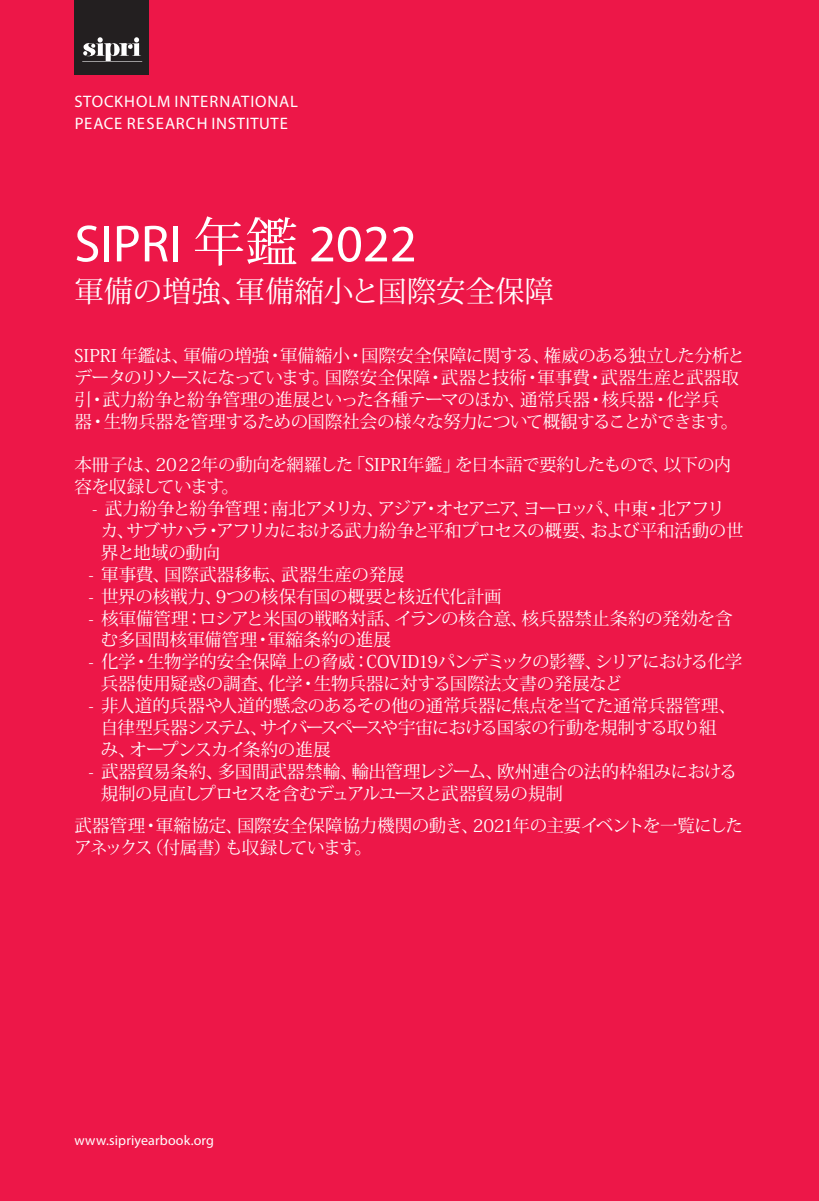
<style>
.page{position:relative;width:819px;height:1201px;background:#fff}
.page>*{position:absolute;margin:0;border:0;box-sizing:border-box;transform-origin:0 0}
.t1{font:52.5px "Myriad Pro";color:#fff}
.t2{font:29.4px "Koz Min Pr 6 N";color:#fff}
.Cover_text_negative{font:17.5px/21.9px "Koz Min Pr 6 N";letter-spacing:-.025em;color:#fff}
.Cover_text_negative-2{font:17.5px/21.9px "Koz Min Pr 6 N";letter-spacing:-.05em;color:#fff}
.Cover_text_negative-3{font:17.5px/21.9px "Koz Min Pr 6 N";letter-spacing:.005em;color:#fff}
.Cover_name_negative{font:16.62px "Myriad Pro";letter-spacing:.05em;color:#fff}
.Normal_first_paragra{font:14px "Myriad Pro";letter-spacing:.01em;color:#fff}
.s1{font-family:"Koz Min Pr 6 N"}
</style>
<div class="page">
<div style="left:0;top:0;width:819px;height:1200px;background:#ed1748"></div>
<div style="left:74px;top:0;width:75px;height:74px;background:#231f20"></div>
<svg style="left:82px;top:37px;width:60px;height:25px"></svg>
<p class="Cover_name_negative" style="left:74px;top:91px;width:225px">STOCKHOLM INTERNATIONAL</p>
<p class="Cover_name_negative" style="left:75px;top:114px;width:215px">PEACE RESEARCH INSTITUTE</p>
<p class="t1" style="left:74px;top:211px;width:344px">SIPRI <span class="s1">年鑑</span> 2022</p>
<p class="t2" style="left:74px;top:274px;width:481px">軍備の増強、軍備縮小と国際安全保障</p>
<p class="Cover_text_negative" style="left:74px;top:345px;width:671px">SIPRI 年鑑は、軍備の増強・軍備縮小・国際安全保障に関する、権威のある独立した分析とデータのリソースになっています。国際安全保障・武器と技術・軍事費・武器生産と武器取引・武力紛争と紛争管理の進展といった各種テーマのほか、通常兵器・核兵器・化学兵<br>器・生物兵器を管理するための国際社会の様々な努力について概観することができます。</p>
<p class="Cover_text_negative" style="left:74px;top:454px;width:658px">本冊子は、20２2年の動向を網羅した「SIPRI年鑑」を日本語で要約したもので、以下の内容を収録しています。</p>
<p class="Cover_text_negative-2" style="left:101px;top:498px;width:644px;text-indent:-9px">- 武力紛争と紛争管理：南北アメリカ、アジア・オセアニア、ヨーロッパ、中東・北アフリカ、サブサハラ・アフリカにおける武力紛争と平和プロセスの概要、および平和活動の世界と地域の動向</p>
<p class="Cover_text_negative-3" style="left:88px;top:564px;width:317px">- 軍事費、国際武器移転、武器生産の発展</p>
<p class="Cover_text_negative" style="left:88px;top:585px;width:415px">- 世界の核戦力、9つの核保有国の概要と核近代化計画</p>
<p class="Cover_text_negative-3" style="left:101px;top:607px;width:633px;text-indent:-12px">- 核軍備管理：ロシアと米国の戦略対話、イランの核合意、核兵器禁止条約の発効を含む多国間核軍備管理・軍縮条約の進展</p>
<p class="Cover_text_negative" style="left:101px;top:651px;width:643px;text-indent:-12px">- 化学・生物学的安全保障上の脅威：COVID19パンデミックの影響、シリアにおける化学兵器使用疑惑の調査、化学・生物兵器に対する国際法文書の発展など</p>
<p class="Cover_text_negative" style="left:101px;top:695px;width:637px;text-indent:-12px">- 非人道的兵器や人道的懸念のあるその他の通常兵器に焦点を当てた通常兵器管理、自律型兵器システム、サイバースペースや宇宙における国家の行動を規制する取り組み、オープンスカイ条約の進展</p>
<p class="Cover_text_negative" style="left:101px;top:760px;width:637px;text-indent:-12px">- 武器貿易条約、多国間武器禁輸、輸出管理レジーム、欧州連合の法的枠組みにおける規制の見直しプロセスを含むデュアルユースと武器貿易の規制</p>
<p class="Cover_text_negative" style="left:74px;top:815px;width:670px">武器管理・軍縮協定、国際安全保障協力機関の動き、2021年の主要イベントを一覧にしたアネックス（付属書）も収録しています。</p>
<p class="Normal_first_paragra" style="left:74px;top:1131px;width:141px">www.sipriyearbook.org</p>
</div>
